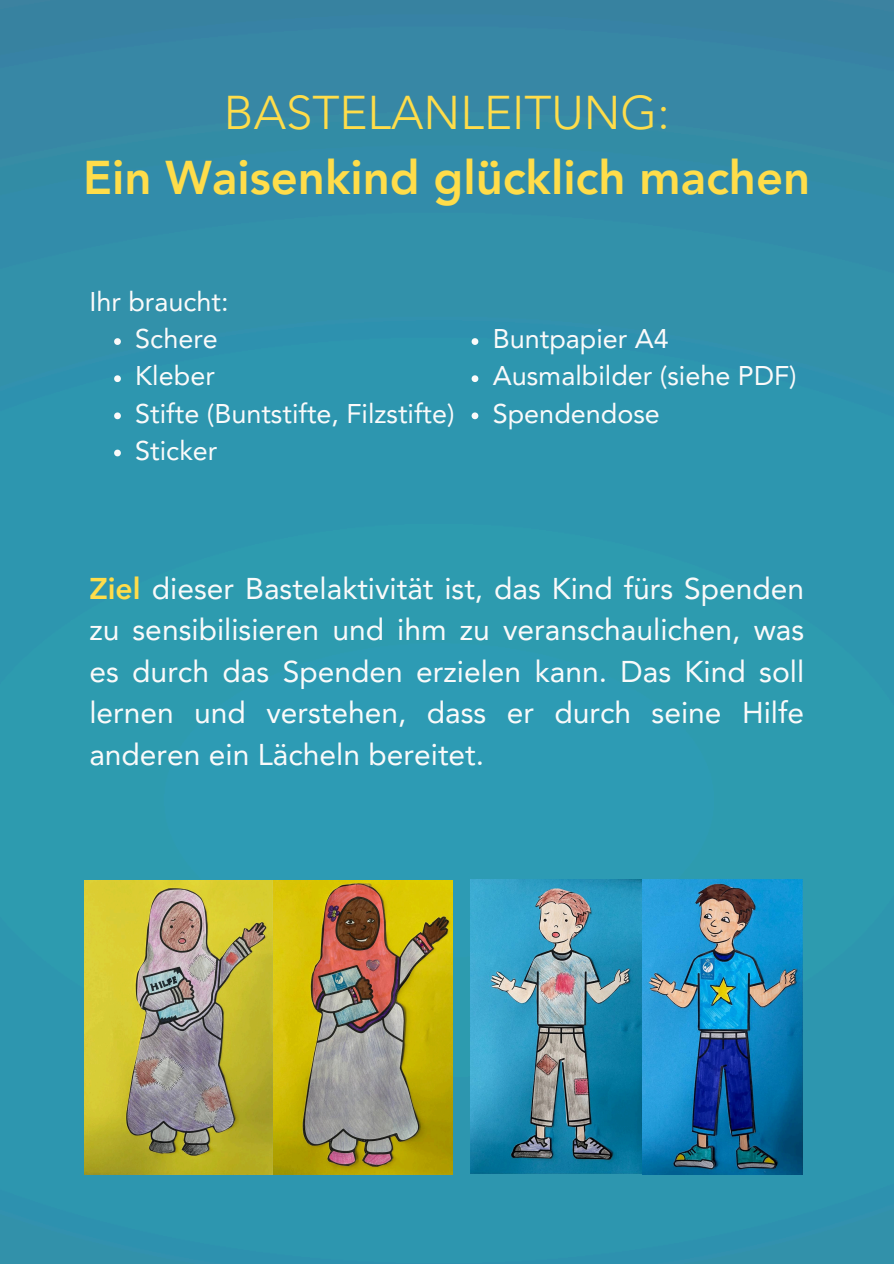
<style>
.page{position:relative;width:894px;height:1264px;background:#fff}
.page>*{position:absolute;margin:0;border:0;box-sizing:border-box;transform-origin:0 0}
.t1{font:800 47.25px/65.2px "Avenir LT Pro";color:#ffdd4a;text-align:center}
.t2{font:30px/41.7px "Avenir LT Pro";color:#fafafa;text-align:justify}
.t3{font:27px "Avenir LT Pro";color:#fafafa}
.s1{font-weight:300}
.s2{font-weight:800;color:#ffdd4a}
</style>
<div class="page">
<img style="left:0;top:0;width:893px;height:1263px">
<img style="left:84px;top:880px;width:368px;height:293px">
<img style="left:471px;top:879px;width:331px;height:295px">
<svg style="left:114px;top:338px;width:7px;height:7px"></svg>
<svg style="left:114px;top:375px;width:7px;height:7px"></svg>
<svg style="left:114px;top:412px;width:7px;height:7px"></svg>
<svg style="left:114px;top:449px;width:7px;height:7px"></svg>
<svg style="left:471px;top:338px;width:7px;height:7px"></svg>
<svg style="left:471px;top:375px;width:7px;height:7px"></svg>
<svg style="left:471px;top:412px;width:7px;height:7px"></svg>
<p class="t1" style="left:83px;top:84px;width:728px"><span class="s1">BASTELANLEITUNG:<br></span>Ein Waisenkind glücklich machen</p>
<p class="t3" style="left:89px;top:291px;width:141px">Ihr braucht:</p>
<p class="t3" style="left:135px;top:328px;width:84px">Schere</p>
<p class="t3" style="left:135px;top:365px;width:81px">Kleber</p>
<p class="t3" style="left:135px;top:402px;width:321px">Stifte (Buntstifte, Filzstifte)</p>
<p class="t3" style="left:135px;top:439px;width:84px">Sticker</p>
<p class="t3" style="left:492px;top:328px;width:178px">Buntpapier A4</p>
<p class="t3" style="left:492px;top:365px;width:305px">Ausmalbilder (siehe PDF)</p>
<p class="t3" style="left:492px;top:402px;width:169px">Spendendose</p>
<p class="t2" style="left:89px;top:570px;width:716px"><span class="s2">Ziel</span> dieser Bastelaktivität ist, das Kind fürs Spenden zu sensibilisieren und ihm zu veranschaulichen, was es durch das Spenden erzielen kann. Das Kind soll lernen und verstehen, dass er durch seine Hilfe anderen ein Lächeln bereitet.</p>
</div>
